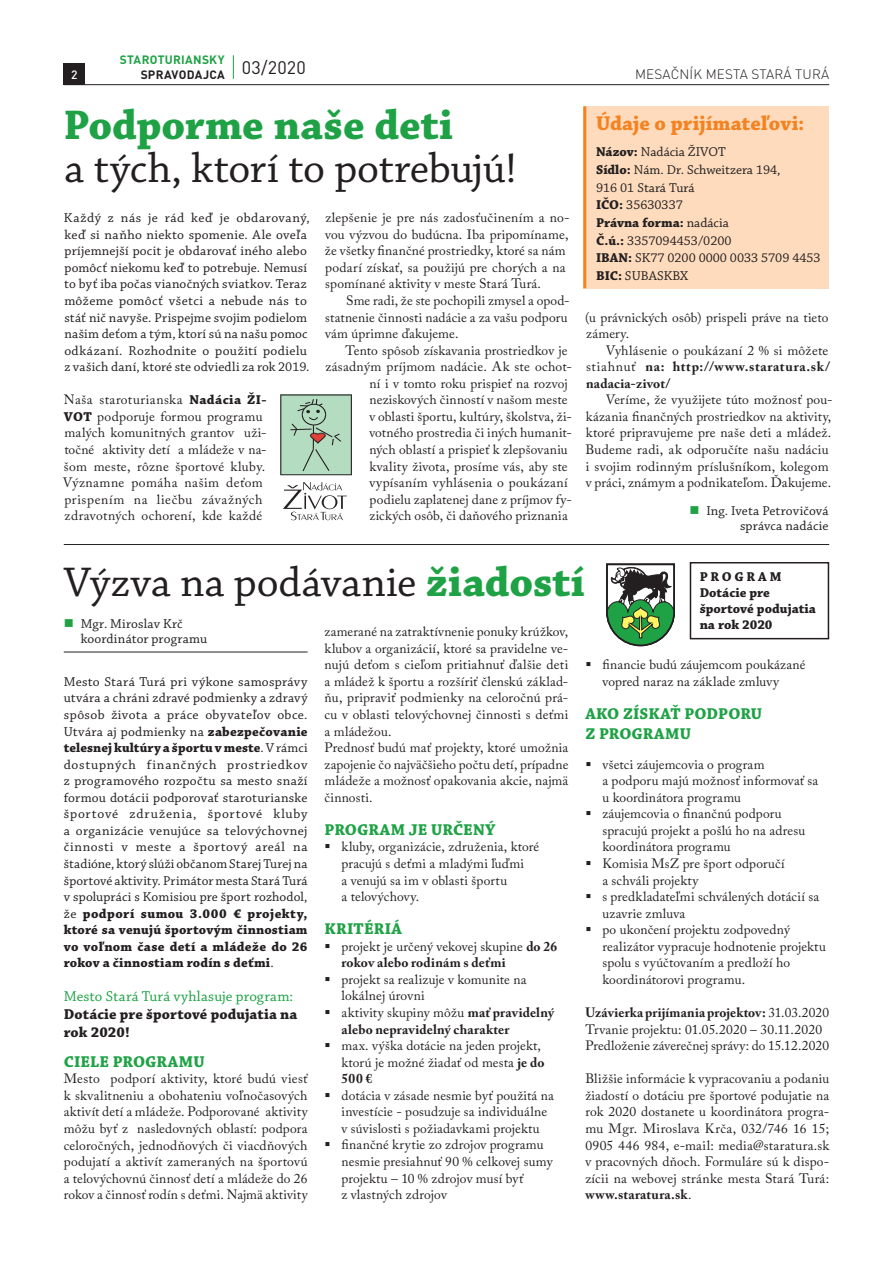
<style>
.page{position:relative;width:893px;height:1263px;background:#fff}
.page>*{position:absolute;margin:0;border:0;box-sizing:border-box;transform-origin:0 0}
.t1{font:43.5px "Chaparral Pro";letter-spacing:-.005em;color:#231f20}
.t2{font:700 43.5px "Chaparral Pro";color:#1fa245}
.t3{font:700 21px "Chaparral Pro";color:#f58220}
.t4{font:700 16.5px/19.8px "Chaparral Pro";letter-spacing:.005em;color:#1fa245}
.t5{font:700 16.5px "Chaparral Pro";letter-spacing:.025em;color:#1fa245}
.t6{font:700 15px/18px "Chaparral Pro";letter-spacing:.015em;color:#231f20}
.t7{font:15px "Chaparral Pro";letter-spacing:.005em;color:#1fa245}
.t8{font:13.5px/16.5px "Adobe Caslon Pro";letter-spacing:.015em;color:#231f20}
.t9{font:13.5px/16.5px "Chaparral Pro";letter-spacing:.01em;color:#231f20}
.t10{font:700 13.5px/16.5px "Adobe Caslon Pro";letter-spacing:.04em;color:#231f20}
.t11{font:700 13.5px/16.5px "Adobe Caslon Pro";letter-spacing:.02em;color:#231f20}
.t12{font:700 13.5px/16.2px "Chaparral Pro";letter-spacing:.01em;color:#231f20}
.t13{font:300 13.5px "DIN Pro";letter-spacing:.01em;color:#231f20}
.t14{font:700 12px/14.4px "DIN Pro";letter-spacing:.02em;color:#1fa245}
.t15{font:500 12px "DIN Pro";color:#fff}
.s1{color:#231f20}
.s2{font-family:"Chaparral Pro";font-weight:700}
.s3{font-weight:700}
.s4{font-weight:400}
.s5{color:#1fa245}
.s6{font-weight:700;color:#1fa245}
</style>
<div class="page">
<div style="left:64px;top:64px;width:21px;height:21px;background:#231f20"></div>
<hr style="left:64px;top:84px;width:765px;height:1px;background:#231f20">
<svg style="left:233px;top:55px;width:1px;height:24px"></svg>
<div style="left:583px;top:106px;width:246px;height:182px;background:#fddbbc"></div>
<hr style="left:583px;top:106px;width:3px;height:182px;background:#f58220">
<hr style="left:64px;top:652px;width:244px;height:1px;background:#231f20">
<hr style="left:64px;top:544px;width:765px;height:1px;background:#231f20">
<svg style="left:280px;top:394px;width:72px;height:81px;background:#a4c5ad"></svg>
<svg style="left:283px;top:482px;width:64px;height:38px"></svg>
<svg style="left:606px;top:563px;width:69px;height:84px"></svg>
<div style="left:690px;top:562px;width:139px;height:77px;border:2px solid #231f20"></div>
<p class="t14" style="left:141px;top:52px;width:167px;text-indent:-21px">STAROTURIANSKY<br><span class="s1">SPRAVODAJCA</span> <sup>03/2020</sup></p>
<h1 class="t2" style="left:63px;top:99px;width:391px">Podporme naše deti</h1>
<h1 class="t1" style="left:64px;top:144px;width:454px">a tých, ktorí to potrebujú!</h1>
<p class="t9" style="left:64px;top:210px;width:247px">Každý z nás je rád keď je obdarovaný, keď si naňho niekto spomenie. Ale oveľa príjemnejší pocit je obdarovať iného alebo pomôcť niekomu keď to potrebuje. Nemusí to byť iba počas vianočných sviatkov. Teraz môžeme pomôcť všetci a nebude nás to stáť nič navyše. Prispejme svojim podielom našim deťom a tým, ktorí sú na našu pomoc odkázaní. Rozhodnite o použití podielu z vašich daní, ktoré ste odviedli za rok 2019.</p>
<p class="t8" style="left:63px;top:391px;width:205px">Naša staroturianska <span class="s2">Nadácia ŽI-<br>VOT</span> podporuje formou programu malých komunitných grantov uži&shy;točné aktivity detí a mládeže v na&shy;šom meste, rôzne športové kluby.<br>Významne pomáha našim deťom prispením na liečbu závažných zdravotných ochorení, kde každé</p>
<p class="t15" style="left:71px;top:67px;width:8px">2</p>
<p class="t13" style="left:635px;top:65px;width:195px">MESAČNÍK MESTA STARÁ TURÁ</p>
<h2 class="t3" style="left:596px;top:111px;width:210px">Údaje o prijímateľovi:</h2>
<p class="t9" style="left:596px;top:144px;width:226px;line-height:17.5px"><span class="s3">Názov:</span> Nadácia ŽIVOT<br><span class="s3">Sídlo:</span> Nám. Dr. Schweitzera 194,<br>916 01 Stará Turá<br><span class="s3">IČO:</span> 35630337<br><span class="s3">Právna forma:</span> nadácia<br><span class="s3">Č.ú.:</span> 3357094453/0200<br><span class="s3">IBAN:</span> SK77 0200 0000 0033 5709 4453<br><span class="s3">BIC:</span> SUBASKBX</p>
<p class="t8" style="left:325px;top:209px;width:247px">zlepšenie je pre nás zadosťučinením a no&shy;vou výzvou do budúcna. Iba pripomíname, že všetky finančné prostriedky, ktoré sa nám podarí získať, sa použijú pre chorých a na spomínané aktivity v meste Stará Turá.</p>
<p class="t8" style="left:325px;top:292px;width:246px;text-indent:21px">Sme radi, že ste pochopili zmysel a opod&shy;statnenie činnosti nadácie a za vašu podporu vám úprimne ďakujeme.</p>
<p class="t8" style="left:346px;top:342px;width:223px">Tento spôsob získavania prostriedkov je</p>
<p class="t8" style="left:325px;top:358px;width:248px">zásadným príjmom nadácie. Ak ste ochot-</p>
<p class="t8" style="left:369px;top:375px;width:200px">ní i v tomto roku prispieť na rozvoj</p>
<p class="t8" style="left:369px;top:391px;width:200px">neziskových činností v našom meste</p>
<p class="t8" style="left:369px;top:408px;width:204px">v oblasti športu, kultúry, školstva, ži-</p>
<p class="t8" style="left:369px;top:425px;width:204px">votného prostredia či iných humanit-</p>
<p class="t8" style="left:369px;top:441px;width:200px">ných oblastí a prispieť k zlepšovaniu</p>
<p class="t8" style="left:369px;top:458px;width:200px">kvality života, prosíme vás, aby ste</p>
<p class="t8" style="left:369px;top:474px;width:200px">vypísaním vyhlásenia o poukázaní</p>
<p class="t8" style="left:370px;top:491px;width:204px">podielu zaplatenej dane z príjmov fy-</p>
<p class="t8" style="left:370px;top:507px;width:200px">zických osôb, či daňového priznania</p>
<p class="t8" style="left:585px;top:309px;width:245px">(u právnických osôb) prispeli práve na tieto zámery.</p>
<p class="t10" style="left:586px;top:342px;width:246px;text-indent:20px"><span class="s4">Vyhlásenie o poukázaní 2 % si môžete stiahnuť</span> na: http://www.staratura.sk/ nadacia-zivot/</p>
<p class="t8" style="left:585px;top:391px;width:249px;text-indent:20px">Veríme, že využijete túto možnosť pou&shy;kázania finančných prostriedkov na aktivity, ktoré pripravujeme pre naše deti a mládež.<br>Budeme radi, ak odporučíte našu nadáciu i svojim rodinným príslušníkom, kolegom v práci, známym a podnikateľom. Ďakujeme.</p>
<p class="t9" style="left:689px;top:504px;width:141px;line-height:15px;text-align:right"><span class="s5">■</span> Ing. Iveta Petrovičová správca nadácie</p>
<h1 class="t1" style="left:64px;top:558px;width:522px">Výzva na podávanie <span class="s6">žiadostí</span></h1>
<p class="t9" style="left:81px;top:617px;width:128px;line-height:15px;text-indent:-17px"><span class="s5">■</span> Mgr. Miroslav Krč koordinátor programu</p>
<p class="t9" style="left:64px;top:674px;width:245px;text-align:justify">Mesto Stará Turá pri výkone samosprávy utvára a chráni zdravé podmienky a zdravý spôsob života a práce obyvateľov obce.<br>Utvára aj podmienky na <span class="s3">zabezpečovanie telesnej kultúry a športu v meste</span>. V rámci dostupných finančných prostriedkov z programového rozpočtu sa mesto snaží formou dotácii podporovať staroturianske športové združenia, športové kluby a organizácie venujúce sa telovýchovnej činnosti v meste a športový areál na štadióne, ktorý slúži občanom Starej Turej na športové aktivity. Primátor mesta Stará Turá v spolupráci s Komisiou pre šport rozhodol, že <span class="s3">podporí sumou 3.000 € projekty, ktoré sa venujú športovým činnostiam vo voľnom čase detí a mládeže do 26 rokov a činnostiam rodín s deťmi</span>.</p>
<p class="t7" style="left:64px;top:987px;width:231px">Mesto Stará Turá vyhlasuje program:</p>
<p class="t6" style="left:64px;top:1005px;width:235px">Dotácie pre športové podujatia na rok 2020!</p>
<p class="t4" style="left:64px;top:1052px;width:142px">CIELE PROGRAMU</p>
<p class="t8" style="left:64px;top:1070px;width:245px;text-align:justify">Mesto podporí aktivity, ktoré budú viesť k skvalitneniu a obohateniu voľnočasových aktivít detí a mládeže. Podporované aktivity môžu byť z nasledovných oblastí: podpora celoročných, jednodňových či viacdňových podujatí a aktivít zameraných na športovú a telovýchovnú činnosť detí a mládeže do 26 rokov a činnosť rodín s deťmi. Najmä aktivity</p>
<p class="t12" style="left:700px;top:569px;width:118px">PROGRAM<br>Dotácie pre športové podujatia na rok 2020</p>
<p class="t8" style="left:325px;top:623px;width:245px">zamerané na zatraktívnenie ponuky krúžkov, klubov a organizácií, ktoré sa pravidelne ve&shy;nujú deťom s cieľom pritiahnuť ďalšie deti a mládež k športu a rozšíriť členskú základ&shy;ňu, pripraviť podmienky na celoročnú prá&shy;cu v oblasti telovýchovnej činnosti s deťmi a mládežou.<br>Prednosť budú mať projekty, ktoré umožnia zapojenie čo najväčšieho počtu detí, prípadne mládeže a možnosť opakovania akcie, najmä činnosti.</p>
<p class="t4" style="left:325px;top:820px;width:172px">PROGRAM JE URČENÝ</p>
<p class="t8" style="left:342px;top:838px;width:199px;text-indent:-17px">▪ kluby, organizácie, združenia, ktoré pracujú s deťmi a mladými ľuďmi<br>a venujú sa im v oblasti športu<br>a telovýchovy.</p>
<p class="t5" style="left:325px;top:919px;width:79px">KRITÉRIÁ</p>
<p class="t8" style="left:342px;top:938px;width:217px;text-indent:-17px">▪ projekt je určený vekovej skupine <span class="s3">do 26 rokov alebo rodinám s deťmi</span></p>
<p class="t8" style="left:342px;top:971px;width:186px;text-indent:-17px">▪ projekt sa realizuje v komunite na lokálnej úrovni</p>
<p class="t11" style="left:342px;top:1004px;width:214px;text-indent:-17px">▪ <span class="s4">aktivity skupiny môžu</span> mať pravidelný alebo nepravidelný charakter</p>
<p class="t8" style="left:342px;top:1037px;width:204px;text-indent:-17px">▪ max. výška dotácie na jeden projekt, ktorú je možné žiadať od mesta <span class="s3">je do<br>500 €</span></p>
<p class="t8" style="left:342px;top:1087px;width:214px;text-indent:-17px">▪ dotácia v zásade nesmie byť použitá na investície - posudzuje sa individuálne v súvislosti s požiadavkami projektu</p>
<p class="t8" style="left:342px;top:1136px;width:212px;text-indent:-17px">▪ finančné krytie zo zdrojov programu nesmie presiahnuť 90 % celkovej sumy projektu – 10 % zdrojov musí byť<br>z vlastných zdrojov</p>
<p class="t8" style="left:602px;top:656px;width:205px;text-indent:-17px">▪ financie budú záujemcom poukázané vopred naraz na základe zmluvy</p>
<p class="t4" style="left:585px;top:704px;width:178px">AKO ZÍSKAŤ PODPORU<br>Z PROGRAMU</p>
<p class="t8" style="left:602px;top:756px;width:217px;text-indent:-17px">▪ všetci záujemcovia o program<br>a podporu majú možnosť informovať sa u koordinátora programu</p>
<p class="t8" style="left:602px;top:805px;width:204px;text-indent:-17px">▪ záujemcovia o finančnú podporu spracujú projekt a pošlú ho na adresu koordinátora programu</p>
<p class="t8" style="left:602px;top:855px;width:184px;text-indent:-17px">▪ Komisia MsZ pre šport odporučí a schváli projekty</p>
<p class="t8" style="left:602px;top:888px;width:218px;text-indent:-17px">▪ s predkladateľmi schválených dotácií sa uzavrie zmluva</p>
<p class="t8" style="left:602px;top:921px;width:225px;text-indent:-17px">▪ po ukončení projektu zodpovedný realizátor vypracuje hodnotenie projektu spolu s vyúčtovaním a predloží ho koordinátorovi programu.</p>
<p class="t8" style="left:585px;top:1004px;width:245px"><span class="s3">Uzávierka prijímania projektov:</span> 31.03.2020<br>Trvanie projektu: 01.05.2020 – 30.11.2020<br>Predloženie záverečnej správy: do 15.12.2020</p>
<p class="t8" style="left:585px;top:1070px;width:245px;text-align:justify">Bližšie informácie k vypracovaniu a podaniu žiadostí o dotáciu pre športové podujatie na rok 2020 dostanete u koordinátora progra&shy;mu Mgr. Miroslava Krča, 032/746 16 15; 0905 446 984, e-mail: media@staratura.sk v pracovných dňoch. Formuláre sú k dispo&shy;zícii na webovej stránke mesta Stará Turá: <span class="s3">www.staratura.sk</span>.</p>
</div>
